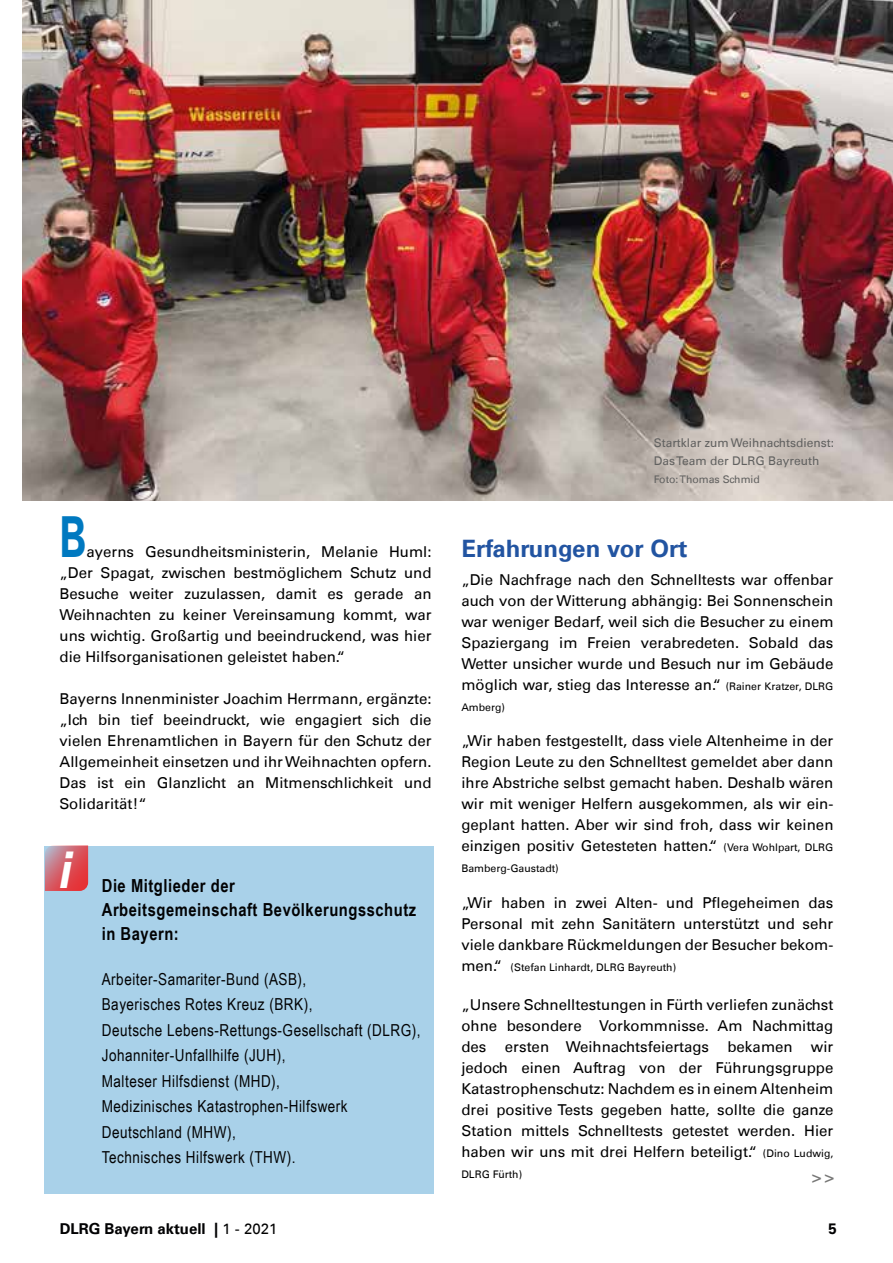
<style>
.page{position:relative;width:893px;height:1263px;background:#fff}
.page>*{position:absolute;margin:0;border:0;box-sizing:border-box;transform-origin:0 0}
.t1{font:700 56.7px "DLRG Univers";color:#0079c0;scale:.71 1}
.t2{font:italic 700 47.7px "Verdana";color:#fff;scale:.79 1}
.t3{font:700 24px "DLRG Univers";color:#2254a1}
.t4{font:700 18px/24px "Arial Narrow";letter-spacing:.03em;color:#020203}
.t5{font:16.5px/25.5px "Arial Narrow";letter-spacing:.03em;color:#020203}
.t6{font:15px/21px "DLRG Univers";color:#000;text-align:justify}
.t7{font:700 15px "DLRG Univers";color:#020203}
.t8{font:700 condensed 15px "Zurich BT";color:#777776}
.t9{font:12px/18px "DLRG Univers";color:#616160}
.t10{font:10.5px "DLRG Univers";color:#000}
.t11{font:10.5px "DLRG Univers";color:#616160}
.s1{font-size:10.5px}
.s2{font-size:15px}
.s3{font-weight:400;color:#000}
</style>
<div class="page">
<img style="left:22px;top:0;width:871px;height:501px">
<div style="left:44px;top:846px;width:389px;height:347px;background:#a9d1e9"></div>
<svg style="left:45px;top:845px;width:43px;height:46px;background:#d4616b"></svg>
<h1 class="t1" style="left:60px;top:504px;width:40px">B</h1>
<p class="t6" style="left:60px;top:541px;width:374px;text-indent:27px">ayerns Gesundheitsministerin, Melanie Huml: „Der Spagat, zwischen bestmöglichem Schutz und Besuche weiter zuzulassen, damit es gerade an Weihnachten zu keiner Vereinsamung kommt, war uns wichtig. Großartig und beeindruckend, was hier die Hilfsorganisationen geleistet haben.“</p>
<p class="t6" style="left:60px;top:688px;width:374px">Bayerns Innenminister Joachim Herrmann, ergänzte: „Ich bin tief beeindruckt, wie engagiert sich die vielen Ehrenamtlichen in Bayern für den Schutz der Allgemeinheit einsetzen und ihr Weihnachten opfern.<br>Das ist ein Glanzlicht an Mitmenschlichkeit und Solidarität!“</p>
<h2 class="t2" style="left:59px;top:836px;width:18px">i</h2>
<p class="t4" style="left:102px;top:872px;width:316px">Die Mitglieder der<br>Arbeitsgemeinschaft Bevölkerungsschutz in Bayern:</p>
<p class="t5" style="left:102px;top:965px;width:320px">Arbeiter-Samariter-Bund (ASB),<br>Bayerisches Rotes Kreuz (BRK),<br>Deutsche Lebens-Rettungs-Gesellschaft (DLRG), Johanniter-Unfallhilfe (JUH),<br>Malteser Hilfsdienst (MHD),<br>Medizinisches Katastrophen-Hilfswerk Deutschland (MHW),<br>Technisches Hilfswerk (THW).</p>
<p class="t9" style="left:654px;top:434px;width:182px">Startklar zum Weihnachtsdienst:<br>Das Team der DLRG Bayreuth</p>
<p class="t11" style="left:654px;top:473px;width:108px">Foto: Thomas Schmid</p>
<h3 class="t3" style="left:461px;top:534px;width:228px">Erfahrungen vor Ort</h3>
<p class="t6" style="left:461px;top:570px;width:374px">„Die Nachfrage nach den Schnelltests war offenbar auch von der Witterung abhängig: Bei Sonnenschein war weniger Bedarf, weil sich die Besucher zu einem Spaziergang im Freien verabredeten. Sobald das Wetter unsicher wurde und Besuch nur im Gebäude möglich war, stieg das Interesse an.“ <span class="s1">(Rainer Kratzer, DLRG</span></p>
<p class="t10" style="left:461px;top:701px;width:45px">Amberg)</p>
<p class="t6" style="left:461px;top:730px;width:374px">„Wir haben festgestellt, dass viele Altenheime in der Region Leute zu den Schnelltest gemeldet aber dann ihre Abstriche selbst gemacht haben. Deshalb wären wir mit weniger Helfern ausgekommen, als wir ein&shy;geplant hatten. Aber wir sind froh, dass wir keinen einzigen positiv Getesteten hatten.“ <span class="s1">(Vera Wohlpart, DLRG</span></p>
<p class="t10" style="left:461px;top:862px;width:99px">Bamberg-Gaustadt)</p>
<p class="t6" style="left:461px;top:892px;width:374px">„Wir haben in zwei Alten- und Pflegeheimen das Personal mit zehn Sanitätern unterstützt und sehr viele dankbare Rückmeldungen der Besucher bekom-</p>
<p class="t10" style="left:461px;top:961px;width:216px"><span class="s2">men.“</span> (Stefan Linhardt, DLRG Bayreuth)</p>
<p class="t6" style="left:461px;top:994px;width:374px">„Unsere Schnelltestungen in Fürth verliefen zunächst ohne besondere Vorkommnisse. Am Nachmittag des ersten Weihnachtsfeiertags bekamen wir jedoch einen Auftrag von der Führungsgruppe Katastrophenschutz: Nachdem es in einem Altenheim drei positive Tests gegeben hatte, sollte die ganze Station mittels Schnelltests getestet werden. Hier haben wir uns mit drei Helfern beteiligt.“ <span class="s1">(Dino Ludwig,</span></p>
<p class="t10" style="left:461px;top:1168px;width:62px">DLRG Fürth)</p>
<p class="t8" style="left:810px;top:1169px;width:27px">&gt;&gt;</p>
<p class="t7" style="left:60px;top:1220px;width:219px">DLRG Bayern aktuell | <span class="s3">1 - 2021</span></p>
<p class="t7" style="left:828px;top:1220px;width:10px">5</p>
</div>
